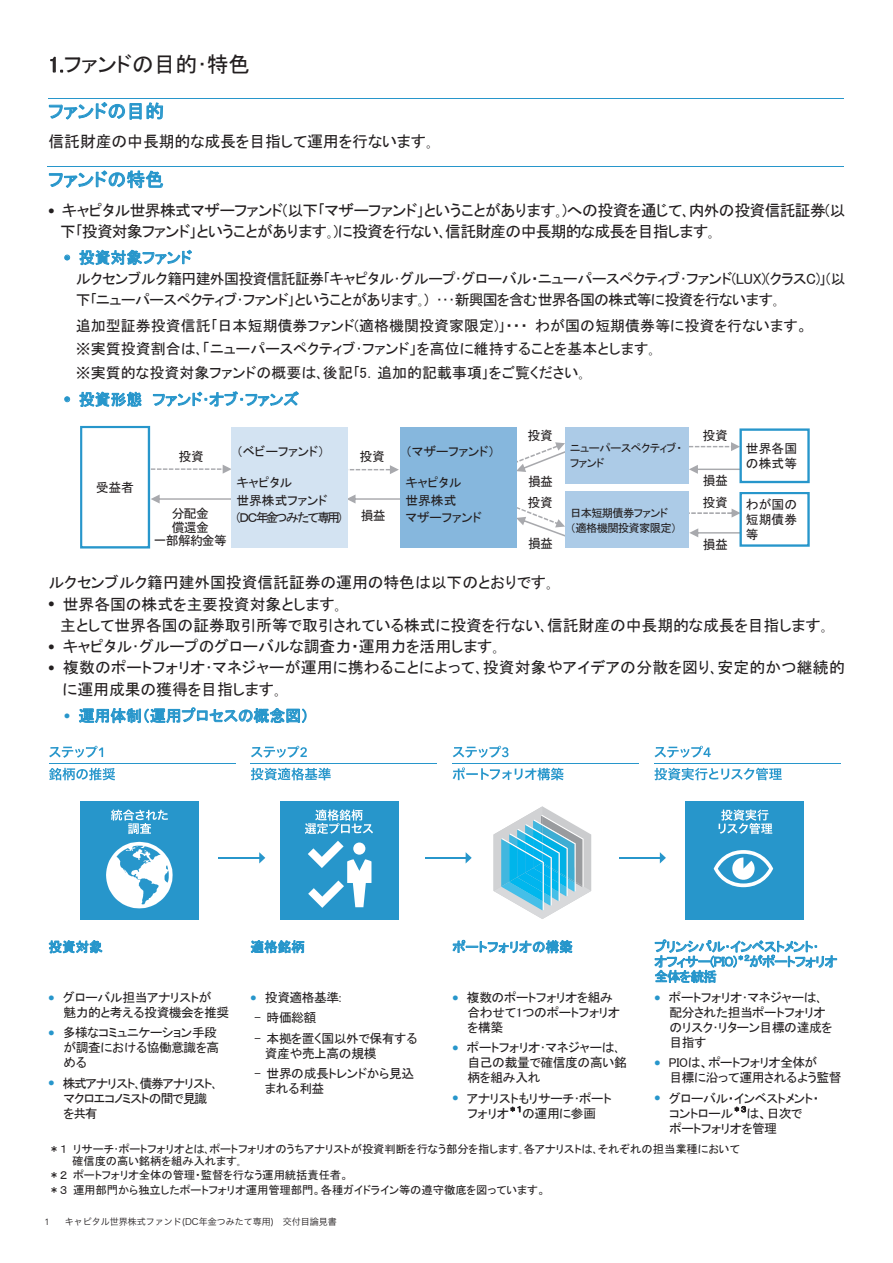
<style>
.page{position:relative;width:893px;height:1263px;background:#fff}
.page>*{position:absolute;margin:0;border:0;box-sizing:border-box;transform-origin:0 0}
.t1{font:21.75px "MS P Gothic";color:#231f20}
.t2{font:18.75px "MS P Gothic";letter-spacing:.005em;color:#2796cb}
.t3{font:15.9px/21.3px "MS P Gothic";letter-spacing:-.01em;color:#231f20}
.t4{font:15.9px/21.3px "MS P Gothic";letter-spacing:-.03em;color:#231f20}
.t5{font:15.9px/21.3px "MS P Gothic";letter-spacing:.01em;color:#231f20}
.t6{font:15.9px "MS P Gothic";color:#2796cb}
.t7{font:15px/22.6px "MS P Gothic";color:#231f20}
.t8{font:15px/21.5px "MS P Gothic";letter-spacing:-.025em;color:#231f20}
.t9{font:13.5px/15px "MS P Gothic";letter-spacing:-.035em;color:#2796cb}
.t10{font:13.5px "MS P Gothic";color:#2796cb}
.t11{font:12.75px/15px "MS P Gothic";letter-spacing:-.03em;color:#231f20}
.t12{font:12.75px/17.9px "MS P Gothic";color:#231f20}
.t13{font:12.75px/13.4px "MS P Gothic";letter-spacing:-.055em;color:#231f20;text-align:center}
.t14{font:12.75px "MS P Gothic";letter-spacing:-.005em;color:#231f20}
.t15{font:11.4px/15.1px "MS P Gothic";letter-spacing:-.015em;color:#231f20}
.t16{font:11.4px/15.1px "MS P Gothic";letter-spacing:-.065em;color:#231f20}
.t17{font:9px "Hira Kaku Pro N W3";color:#231f20}
.t18{font:9px "Hira Kaku Pro W3";color:#231f20}
.t19{font:9px "Avenir Next LT Com";color:#231f20}
.s1{font-family:"Avenir Next LT Com"}
</style>
<div class="page">
<svg style="left:347px;top:465px;width:52px;height:9px"></svg>
<svg style="left:347px;top:494px;width:53px;height:9px"></svg>
<svg style="left:516px;top:442px;width:49px;height:30px"></svg>
<svg style="left:516px;top:507px;width:49px;height:30px"></svg>
<svg style="left:689px;top:492px;width:121px;height:55px"></svg>
<svg style="left:689px;top:428px;width:121px;height:55px"></svg>
<div style="left:565px;top:492px;width:124px;height:56px;background:#accbe7"></div>
<div style="left:565px;top:427px;width:124px;height:56px;background:#accbe7"></div>
<div style="left:400px;top:427px;width:116px;height:120px;background:#86b7dd"></div>
<div style="left:231px;top:427px;width:116px;height:120px;background:#d3e3f2"></div>
<svg style="left:80px;top:426px;width:152px;height:122px"></svg>
<svg style="left:50px;top:57px;width:13px;height:15px"></svg>
<svg style="left:49px;top:102px;width:114px;height:18px"></svg>
<hr style="left:48px;top:98px;width:796px;height:1px;background:#2796cb">
<hr style="left:47px;top:166px;width:797px;height:1px;background:#2796cb">
<svg style="left:49px;top:170px;width:114px;height:18px"></svg>
<svg style="left:65px;top:255px;width:5px;height:5px"></svg>
<svg style="left:79px;top:250px;width:113px;height:15px"></svg>
<svg style="left:65px;top:397px;width:5px;height:5px"></svg>
<svg style="left:79px;top:392px;width:63px;height:15px"></svg>
<svg style="left:153px;top:391px;width:146px;height:16px"></svg>
<svg style="left:79px;top:707px;width:227px;height:17px"></svg>
<svg style="left:49px;top:940px;width:53px;height:13px"></svg>
<svg style="left:251px;top:940px;width:53px;height:13px"></svg>
<svg style="left:453px;top:940px;width:119px;height:13px"></svg>
<svg style="left:654px;top:940px;width:183px;height:43px"></svg>
<svg style="left:510px;top:1106px;width:10px;height:6px"></svg>
<svg style="left:735px;top:1106px;width:11px;height:6px"></svg>
<div style="left:685px;top:801px;width:119px;height:119px;background:#2796cb"></div>
<svg style="left:719px;top:809px;width:53px;height:25px"></svg>
<div style="left:280px;top:801px;width:118px;height:119px;background:#2796cb"></div>
<svg style="left:305px;top:809px;width:68px;height:25px"></svg>
<div style="left:80px;top:801px;width:119px;height:119px;background:#2796cb"></div>
<svg style="left:111px;top:809px;width:57px;height:25px"></svg>
<svg style="left:494px;top:806px;width:97px;height:113px"></svg>
<svg style="left:106px;top:842px;width:67px;height:66px"></svg>
<svg style="left:308px;top:841px;width:63px;height:67px"></svg>
<svg style="left:714px;top:850px;width:59px;height:37px"></svg>
<hr style="left:219px;top:857px;width:41px;height:1px;background:#2796cb">
<svg style="left:259px;top:852px;width:6px;height:11px"></svg>
<hr style="left:425px;top:857px;width:41px;height:1px;background:#2796cb">
<svg style="left:466px;top:852px;width:6px;height:11px"></svg>
<hr style="left:619px;top:857px;width:42px;height:1px;background:#2796cb">
<svg style="left:660px;top:852px;width:6px;height:11px"></svg>
<hr style="left:49px;top:763px;width:187px;height:1px;background:#2796cb">
<hr style="left:250px;top:763px;width:187px;height:1px;background:#2796cb">
<hr style="left:452px;top:763px;width:187px;height:1px;background:#2796cb">
<hr style="left:654px;top:763px;width:187px;height:1px;background:#2796cb">
<svg style="left:49px;top:746px;width:54px;height:12px"></svg>
<svg style="left:251px;top:746px;width:56px;height:12px"></svg>
<svg style="left:453px;top:746px;width:55px;height:12px"></svg>
<svg style="left:654px;top:746px;width:57px;height:12px"></svg>
<svg style="left:49px;top:768px;width:66px;height:12px"></svg>
<svg style="left:251px;top:768px;width:80px;height:12px"></svg>
<svg style="left:453px;top:767px;width:110px;height:13px"></svg>
<svg style="left:654px;top:768px;width:128px;height:12px"></svg>
<h1 class="t1" style="left:48px;top:54px;width:203px">1.ファンドの目的･特色</h1>
<h2 class="t2" style="left:48px;top:102px;width:117px">ファンドの目的</h2>
<p class="t3" style="left:48px;top:131px;width:386px">信託財産の中長期的な成長を目指して運用を行ないます｡</p>
<h2 class="t2" style="left:48px;top:170px;width:117px">ファンドの特色</h2>
<p class="t4" style="left:60px;top:200px;width:787px;text-indent:-12px"><sup>●</sup> キャピタル世界株式マザーファンド(以下｢マザーファンド｣ということがあります｡)への投資を通じて､内外の投資信託証券(以下｢投資対象ファンド｣ということがあります｡)に投資を行ない､信託財産の中長期的な成長を目指します｡</p>
<p class="t6" style="left:64px;top:250px;width:129px"><sup>●</sup> 投資対象ファンド</p>
<p class="t8" style="left:76px;top:268px;width:771px">ルクセンブルク籍円建外国投資信託証券｢キャピタル･グループ･グローバル・ニューパースペクティブ･ファンド(LUX)(クラスC)｣(以下｢ニューパースペクティブ･ファンド｣ということがあります｡) ･･･新興国を含む世界各国の株式等に投資を行ないます｡</p>
<p class="t7" style="left:76px;top:314px;width:733px">追加型証券投資信託｢日本短期債券ファンド(適格機関投資家限定)｣・・・ わが国の短期債券等に投資を行ないます。※実質投資割合は､「ニューパースペクティブ･ファンド」を高位に維持することを基本とします｡</p>
<p class="t7" style="left:76px;top:361px;width:511px">※実質的な投資対象ファンドの概要は､後記｢5．追加的記載事項｣をご覧ください｡</p>
<p class="t6" style="left:64px;top:391px;width:236px"><sup>●</sup> 投資形態 ファンド･オブ･ファンズ</p>
<p class="t11" style="left:96px;top:479px;width:40px">受益者</p>
<p class="t11" style="left:178px;top:449px;width:27px">投資</p>
<p class="t13" style="left:154px;top:507px;width:74px">分配金<br>償還金<br>一部解約金等</p>
<p class="t14" style="left:236px;top:445px;width:90px">（ベビーファンド）</p>
<p class="t12" style="left:235px;top:473px;width:110px">キャピタル<br>世界株式ファンド<br>（ＤＣ年金つみたて専用）</p>
<p class="t11" style="left:359px;top:449px;width:27px">投資</p>
<p class="t11" style="left:361px;top:508px;width:26px">損益</p>
<p class="t12" style="left:405px;top:442px;width:91px">（マザーファンド）</p>
<p class="t12" style="left:405px;top:473px;width:78px">キャピタル<br>世界株式<br>マザーファンド</p>
<p class="t11" style="left:527px;top:427px;width:27px">投資</p>
<p class="t11" style="left:528px;top:474px;width:26px">損益</p>
<p class="t11" style="left:527px;top:495px;width:27px">投資</p>
<p class="t11" style="left:528px;top:536px;width:26px">損益</p>
<p class="t15" style="left:570px;top:440px;width:113px">ニューパースペクティブ・ファンド</p>
<p class="t16" style="left:570px;top:505px;width:108px">日本短期債券ファンド（適格機関投資家限定）</p>
<p class="t11" style="left:702px;top:427px;width:27px">投資</p>
<p class="t11" style="left:702px;top:470px;width:27px;line-height:22.2px">損益投資</p>
<p class="t11" style="left:703px;top:537px;width:26px">損益</p>
<p class="t12" style="left:746px;top:441px;width:53px;line-height:14.7px">世界各国の株式等</p>
<p class="t11" style="left:746px;top:497px;width:53px;text-align:justify">わが国の短期債券等</p>
<p class="t3" style="left:48px;top:572px;width:506px">ルクセンブルク籍円建外国投資信託証券の運用の特色は以下のとおりです｡</p>
<p class="t3" style="left:60px;top:593px;width:769px;text-indent:-12px"><sup>●</sup> 世界各国の株式を主要投資対象とします｡<br>主として世界各国の証券取引所等で取引されている株式に投資を行ない､信託財産の中長期的な成長を目指します｡</p>
<p class="t3" style="left:48px;top:636px;width:453px"><sup>●</sup> キャピタル･グループのグローバルな調査力・運用力を活用します｡</p>
<p class="t5" style="left:63px;top:657px;width:784px;text-indent:-14px"><sup>●</sup> 複数のポートフォリオ･マネジャーが運用に携わることによって､投資対象やアイデアの分散を図り､安定的かつ継続的に運用成果の獲得を目指します｡</p>
<p class="t6" style="left:64px;top:708px;width:246px"><sup>●</sup> 運用体制（運用プロセスの概念図）</p>
<p class="t9" style="left:48px;top:939px;width:56px">投資対象</p>
<p class="t9" style="left:251px;top:939px;width:56px">適格銘柄</p>
<p class="t10" style="left:453px;top:940px;width:122px">ポートフォリオの構築</p>
<p class="t9" style="left:654px;top:939px;width:184px">プリンシパル･インベストメント･<br>オフィサー(PIO)<sup>＊２</sup>がポートフォリオ全体を統括</p>
<p class="t11" style="left:63px;top:990px;width:167px;text-indent:-15px"><sup>●</sup> グローバル担当アナリストが<br>魅力的と考える投資機会を推奨</p>
<p class="t11" style="left:63px;top:1025px;width:158px;text-indent:-15px"><sup>●</sup> 多様なコミュニケーション手段が調査における協働意識を高める</p>
<p class="t13" style="left:63px;top:1075px;width:156px;line-height:15px;text-align:left;text-indent:-15px"><sup>●</sup> 株式アナリスト､債券アナリスト､マクロエコノミストの間で見識を共有</p>
<p class="t11" style="left:669px;top:990px;width:164px;text-indent:-15px"><sup>●</sup> ポートフォリオ･マネジャーは､配分された担当ポートフォリオのリスク･リターン目標の達成を目指す</p>
<p class="t11" style="left:669px;top:1055px;width:174px;text-indent:-15px"><sup>●</sup> PIOは、ポートフォリオ全体が<br>目標に沿って運用されるよう監督</p>
<p class="t11" style="left:669px;top:1090px;width:151px;text-indent:-15px"><sup>●</sup> グローバル・インベストメント・コントロール<sup>＊３</sup>は、日次で<br>ポートフォリオを管理</p>
<p class="t15" style="left:72px;top:1143px;width:669px;line-height:11.9px;text-indent:-24px">＊１ リサーチ･ポートフォリオとは､ポートフォリオのうちアナリストが投資判断を行なう部分を指します｡各アナリストは､それぞれの担当業種において確信度の高い銘柄を組み入れます｡</p>
<p class="t15" style="left:48px;top:1168px;width:499px">＊２ ポートフォリオ全体の管理・監督を行なう運用統括責任者。<br>＊３ 運用部門から独立したポートフォリオ運用管理部門。各種ガイドライン等の遵守徹底を図っています。</p>
<p class="t11" style="left:467px;top:990px;width:154px;text-indent:-15px"><sup>●</sup> 複数のポートフォリオを組み合わせて1つのポートフォリオを構築</p>
<p class="t11" style="left:467px;top:1040px;width:161px;text-indent:-15px"><sup>●</sup> ポートフォリオ･マネジャーは､自己の裁量で確信度の高い銘柄を組み入れ</p>
<p class="t11" style="left:453px;top:1090px;width:161px;text-align:center"><sup>●</sup> アナリストもリサーチ･ポートフォリオ<sup>＊１</sup>の運用に参画</p>
<p class="t11" style="left:251px;top:990px;width:92px"><sup>●</sup> 投資適格基準:</p>
<p class="t11" style="left:255px;top:1010px;width:63px">- 時価総額</p>
<p class="t11" style="left:265px;top:1030px;width:154px;text-indent:-10px">- 本拠を置く国以外で保有する資産や売上高の規模</p>
<p class="t11" style="left:265px;top:1066px;width:151px;text-indent:-10px">- 世界の成長トレンドから見込まれる利益</p>
<p class="t18" style="left:76px;top:1214px;width:274px">キャピタル世界株式ファンド<span class="s1">(DC</span> 年金つみたて専用<span class="s1">)</span> 交付目論見書</p>
<p class="t19" style="left:45px;top:1217px;width:7px">1</p>
<p class="t17" style="left:65px;top:1214px;width:274px">キャピタル世界株式ファンド(DC年金つみたて専用)　交付目論見書</p>
</div>
